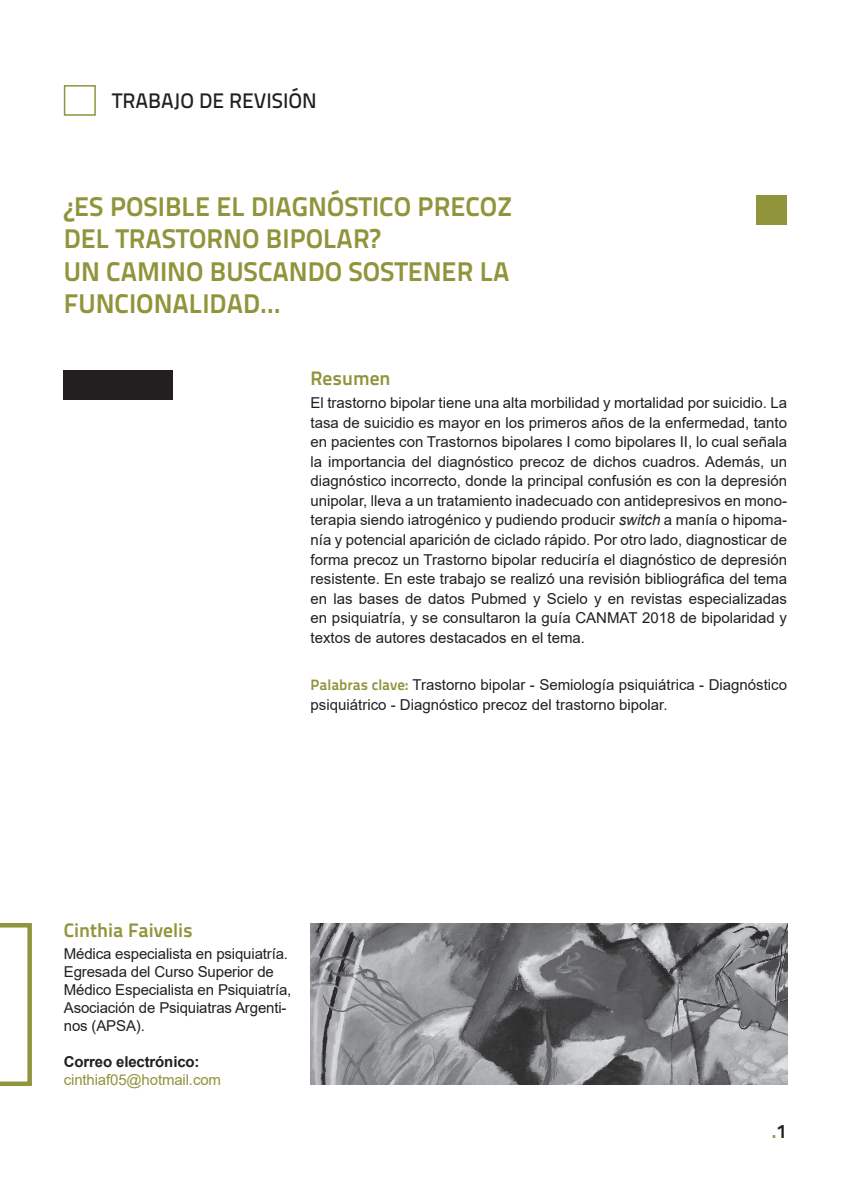
<style>
.page{position:relative;width:851px;height:1191px;background:#fff}
.page>*{position:absolute;margin:0;border:0;box-sizing:border-box;transform-origin:0 0}
.t1{font:700 27px/32.4px "Titillium Text 22 L";color:#90943b}
.t2{font:500 21px "Titillium Text 22 L";color:#231f20}
.t3{font:700 19.5px "Titillium Text 22 L";color:#90943b}
.t4{font:15px/19.5px "Arial";color:#231f20}
.t5{font:15px "Arial";letter-spacing:-.01em;color:#90943b}
.t6{font:700 15px "Arial";letter-spacing:-.01em;color:#231f20}
.s1{font-style:italic}
.s2{font-family:"Titillium Text 22 L";font-weight:700;color:#90943b}
.s3{color:#231f20}
</style>
<div class="page">
<div style="left:64px;top:370px;width:109px;height:29px;background:#231f20"></div>
<div style="left:756px;top:196px;width:31px;height:29px;background:#90943b"></div>
<svg style="left:0;top:923px;width:32px;height:163px"></svg>
<div style="left:64px;top:85px;width:32px;height:31px;border:2px solid #90943b"></div>
<img style="left:310px;top:923px;width:477px;height:161px">
<h2 class="t2" style="left:112px;top:85px;width:206px">TRABAJO DE REVISIÓN</h2>
<h1 class="t1" style="left:64px;top:189px;width:450px">¿ES POSIBLE EL DIAGNÓSTICO PRECOZ<br>DEL TRASTORNO BIPOLAR?<br>UN CAMINO BUSCANDO SOSTENER LA<br>FUNCIONALIDAD…</h1>
<h3 class="t3" style="left:310px;top:363px;width:81px">Resumen</h3>
<p class="t4" style="left:310px;top:393px;width:478px;text-align:justify">El trastorno bipolar tiene una alta morbilidad y mortalidad por suicidio. La tasa de suicidio es mayor en los primeros años de la enfermedad, tanto en pacientes con Trastornos bipolares I como bipolares II, lo cual señala la importancia del diagnóstico precoz de dichos cuadros. Además, un diagnóstico incorrecto, donde la principal confusión es con la depresión unipolar, lleva a un tratamiento inadecuado con antidepresivos en mono&shy;terapia siendo iatrogénico y pudiendo producir <span class="s1">switch</span> a manía o hipoma&shy;nía y potencial aparición de ciclado rápido. Por otro lado, diagnosticar de forma precoz un Trastorno bipolar reduciría el diagnóstico de depresión resistente. En este trabajo se realizó una revisión bibliográfica del tema en las bases de datos Pubmed y Scielo y en revistas especializadas en psiquiatría, y se consultaron la guía CANMAT 2018 de bipolaridad y textos de autores destacados en el tema.</p>
<p class="t4" style="left:310px;top:675px;width:478px"><span class="s2">Palabras clave:</span> Trastorno bipolar - Semiología psiquiátrica - Diagnóstico psiquiátrico - Diagnóstico precoz del trastorno bipolar.</p>
<h3 class="t3" style="left:64px;top:914px;width:130px">Cinthia Faivelis</h3>
<p class="t4" style="left:64px;top:944px;width:229px;line-height:18px">Médica especialista en psiquiatría.<br>Egresada del Curso Superior de<br>Médico Especialista en Psiquiatría,<br>Asociación de Psiquiatras Argenti&shy;nos (APSA).</p>
<p class="t6" style="left:64px;top:1051px;width:137px">Correo electrónico:</p>
<p class="t5" style="left:64px;top:1069px;width:159px">cinthiaf05@hotmail.com</p>
<h3 class="t3" style="left:771px;top:1116px;width:17px">.<span class="s3">1</span></h3>
</div>
